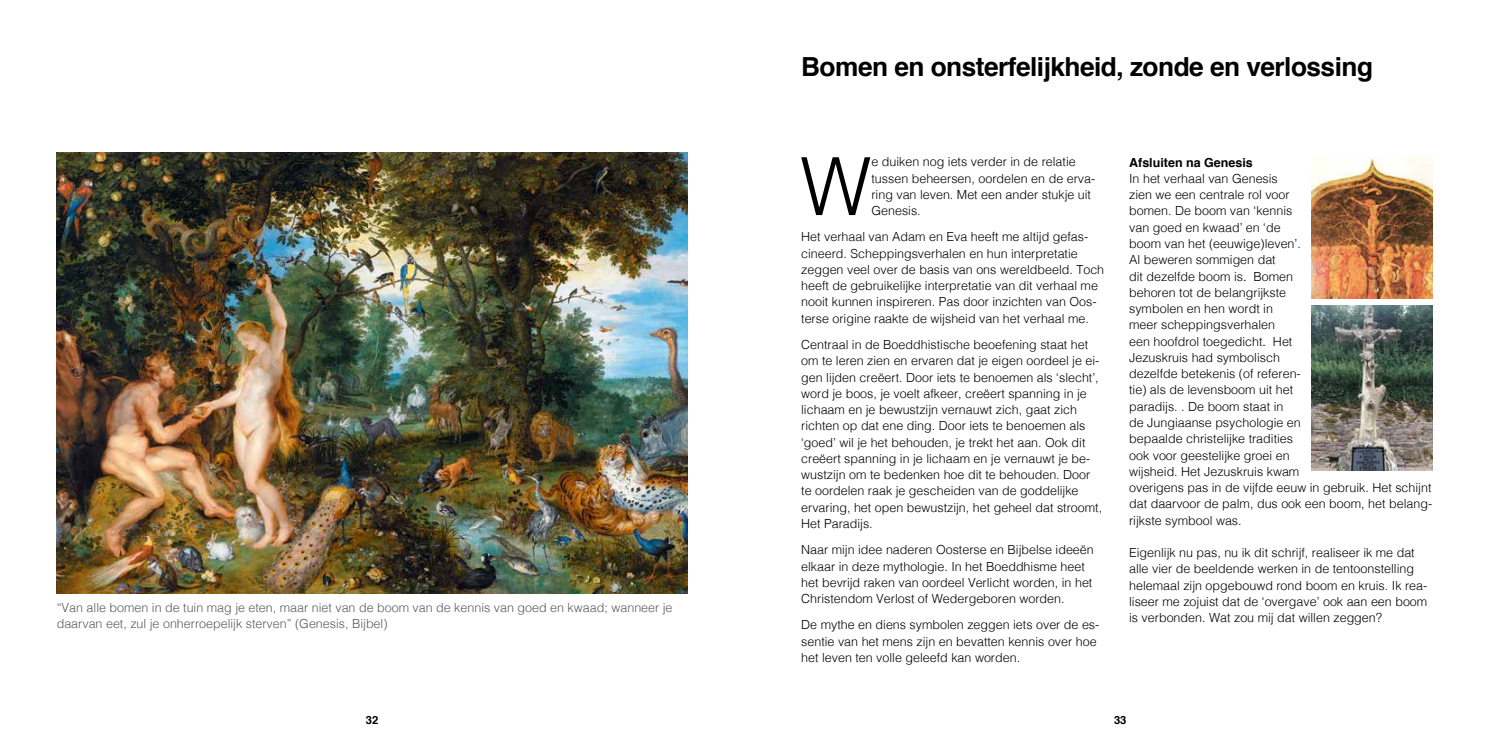
<style>
.page{position:relative;width:1489px;height:745px;background:#fff}
.page>*{position:absolute;margin:0;border:0;box-sizing:border-box;transform-origin:0 0}
.t1{font:300 80.25px "Helvetica";color:#000}
.t2{font:700 26.25px "Helvetica";letter-spacing:-.02em;color:#000}
.t3{font:300 12.5px/16.2px "Helvetica";color:#000}
.t4{font:300 12.5px/16.2px "Helvetica";color:#5a5a5a}
.t5{font:700 12.5px "Helvetica";color:#000}
.t6{font:700 11.25px "Helvetica";color:#000}
.s1{font-weight:400}
</style>
<div class="page">
<img style="left:57px;top:152px;width:630px;height:440px">
<img style="left:1311px;top:157px;width:120px;height:142px">
<img style="left:1311px;top:305px;width:120px;height:165px">
<p class="t4" style="left:57px;top:598px;width:617px">“Van alle bomen in de tuin mag je eten, maar niet van de boom van de kennis van goed en kwaad; wanneer je daarvan eet, zul je onherroepelijk sterven” (Genesis, Bijbel)</p>
<h2 class="t2" style="left:801px;top:46px;width:573px">Bomen en onsterfelijkheid, zonde en verlossing</h2>
<h1 class="t1" style="left:800px;top:118px;width:73px">W</h1>
<p class="t3" style="left:871px;top:153px;width:225px">e duiken nog iets verder in de relatie tussen beheersen, oordelen en de erva&shy;ring van leven. Met een ander stukje uit<br>Genesis.</p>
<p class="t3" style="left:801px;top:228px;width:304px">Het verhaal van Adam en Eva heeft me altijd gefas&shy;cineerd. Scheppingsverhalen en hun interpretatie zeggen veel over de basis van ons wereldbeeld. Toch heeft de gebruikelijke interpretatie van dit verhaal me nooit kunnen inspireren. Pas door inzichten van Oos&shy;terse origine raakte de wijsheid van het verhaal me.</p>
<p class="t3" style="left:801px;top:335px;width:302px">Centraal in de Boeddhistische beoefening staat het om te leren zien en ervaren dat je eigen oordeel je ei&shy;gen lijden creëert. Door iets te benoemen als ‘slecht’, word je boos, je voelt afkeer, creëert spanning in je lichaam en je bewustzijn vernauwt zich, gaat zich richten op dat ene ding. Door iets te benoemen als ‘goed’ wil je het behouden, je trekt het aan. Ook dit creëert spanning in je lichaam en je vernauwt je be&shy;wustzijn om te bedenken hoe dit te behouden. Door te oordelen raak je gescheiden van de goddelijke ervaring, het open bewustzijn, het geheel dat stroomt, Het Paradijs.</p>
<p class="t3" style="left:801px;top:540px;width:294px">Naar mijn idee naderen Oosterse en Bijbelse ideeën elkaar in deze mythologie. In het Boeddhisme heet het bevrijd raken van oordeel Verlicht worden, in het Christendom Verlost of Wedergeboren worden.</p>
<p class="t3" style="left:801px;top:615px;width:300px">De mythe en diens symbolen zeggen iets over de es&shy;sentie van het mens zijn en bevatten kennis over hoe het leven ten volle geleefd kan worden.</p>
<p class="t5" style="left:1129px;top:152px;width:125px">Afsluiten na Genesis</p>
<p class="t3" style="left:1129px;top:169px;width:304px">In het verhaal van Genesis<br>zien we een centrale rol voor<br>bomen. De boom van ‘kennis<br>van goed en kwaad’ en ‘de<br>boom van het (eeuwige)leven’.<br>Al beweren sommigen dat<br>dit dezelfde boom is<span class="s1">.</span> Bomen<br>behoren tot de belangrijkste<br>symbolen en hen wordt in<br>meer scheppingsverhalen<br>een hoofdrol toegedicht<span class="s1">.</span> Het<br>Jezuskruis had symbolisch<br>dezelfde betekenis (of referen-<br>tie) als de levensboom uit het<br>paradijs. . De boom staat in<br>de Jungiaanse psychologie en<br>bepaalde christelijke tradities<br>ook voor geestelijke groei en<br>wijsheid. Het Jezuskruis kwam<br>overigens pas in de vijfde eeuw in gebruik. Het schijnt dat daarvoor de palm, dus ook een boom, het belang&shy;rijkste symbool was.</p>
<p class="t3" style="left:1129px;top:543px;width:300px">Eigenlijk nu pas, nu ik dit schrijf, realiseer ik me dat alle vier de beeldende werken in de tentoonstelling helemaal zijn opgebouwd rond boom en kruis. Ik rea&shy;liseer me zojuist dat de ‘overgave’ ook aan een boom is verbonden. Wat zou mij dat willen zeggen?</p>
<p class="t6" style="left:366px;top:710px;width:14px">32</p>
<p class="t6" style="left:1113px;top:710px;width:14px">33</p>
</div>
